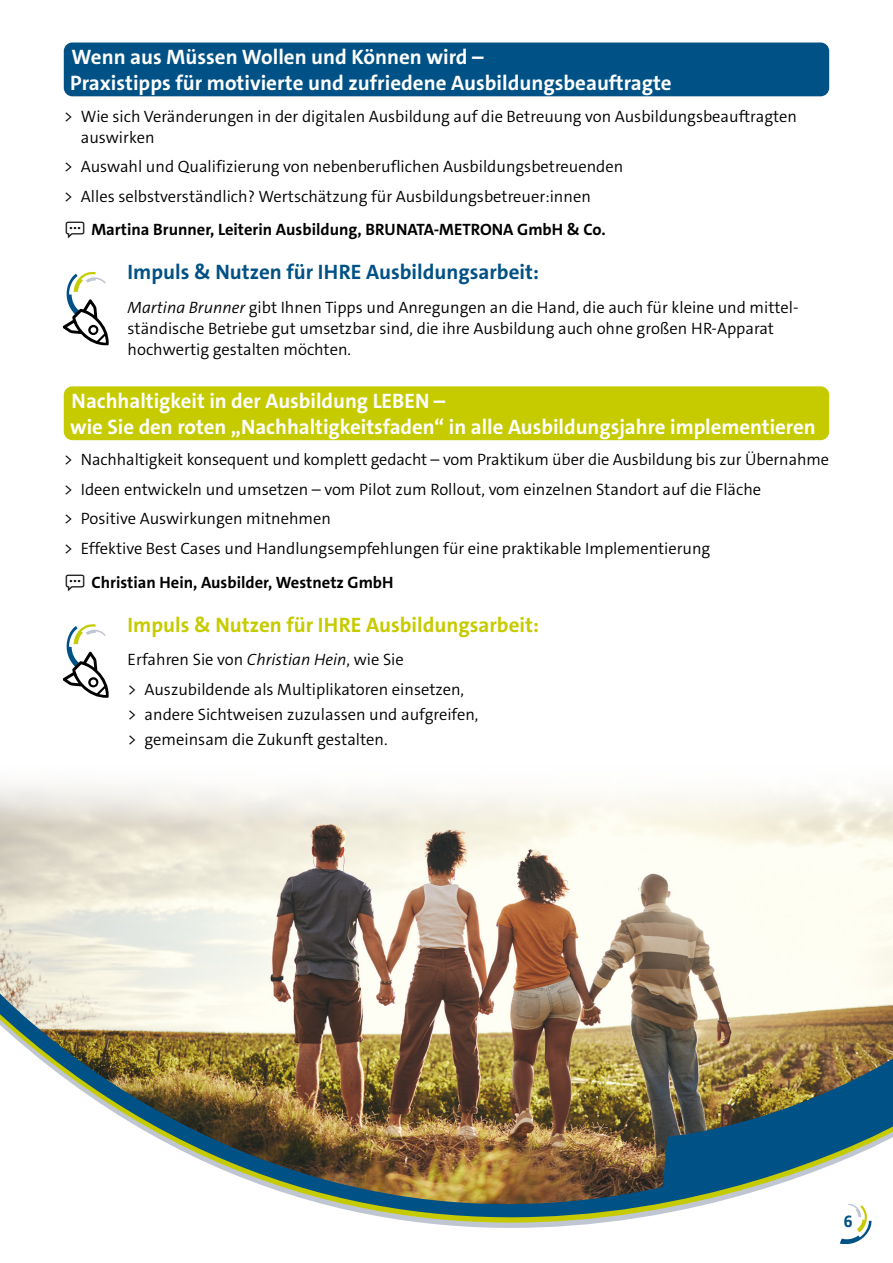
<style>
.page{position:relative;width:893px;height:1263px;background:#fff}
.page>*{position:absolute;margin:0;border:0;box-sizing:border-box;transform-origin:0 0}
.t1{font:700 21px/25.5px "The Sans C5";color:#fff}
.t2{font:700 21px "The Sans C5";color:#005185}
.t3{font:700 21px "The Sans C5";color:#c6cb00}
.t4{font:300 16.5px/29.5px "The Sans C5";color:#000}
.t5{font:700 16.5px "The Sans C5";color:#000}
.t6{font:700 15px "Clan Offc Pro Narr";color:#005185}
.s1{font-style:italic}
</style>
<div class="page">
<div style="left:64px;top:43px;width:765px;height:53px;background:#005185;border-radius:9px"></div>
<div style="left:64px;top:386px;width:765px;height:54px;background:#c6cb00;border-radius:9px"></div>
<svg style="left:63px;top:272px;width:46px;height:73px"></svg>
<svg style="left:63px;top:624px;width:46px;height:74px"></svg>
<img style="left:0;top:784px;width:893px;height:196px">
<img style="left:0;top:980px;width:893px;height:264px">
<p class="t1" style="left:70px;top:45px;width:603px">Wenn aus Müssen Wollen und Können wird –<br>Praxistipps für motivierte und zufriedene Ausbildungsbeauftragte</p>
<p class="t4" style="left:81px;top:106px;width:718px;line-height:21px;text-indent:-17px">&gt; Wie sich Veränderungen in der digitalen Ausbildung auf die Betreuung von Ausbildungsbeauftragten auswirken</p>
<p class="t4" style="left:64px;top:152px;width:561px">&gt; Auswahl und Qualifizierung von nebenberuflichen Ausbildungsbetreuenden &gt; Alles selbstverständlich? Wertschätzung für Ausbildungsbetreuer:innen</p>
<p class="t5" style="left:91px;top:219px;width:516px">Martina Brunner, Leiterin Ausbildung, BRUNATA-METRONA GmbH &amp; Co.</p>
<p class="t2" style="left:128px;top:259px;width:413px">Impuls &amp; Nutzen für IHRE Ausbildungsarbeit:</p>
<p class="t4" style="left:128px;top:297px;width:673px;line-height:21px"><span class="s1">Martina Brunner</span> gibt Ihnen Tipps und Anregungen an die Hand, die auch für kleine und mittel&shy;ständische Betriebe gut umsetzbar sind, die ihre Ausbildung auch ohne großen HR-Apparat hochwertig gestalten möchten.</p>
<p class="t1" style="left:70px;top:389px;width:747px">Nachhaltigkeit in der Ausbildung LEBEN –<br>wie Sie den roten „Nachhaltigkeitsfaden“ in alle Ausbildungsjahre implementieren</p>
<p class="t4" style="left:64px;top:445px;width:767px">&gt; Nachhaltigkeit konsequent und komplett gedacht – vom Praktikum über die Ausbildung bis zur Übernahme &gt; Ideen entwickeln und umsetzen – vom Pilot zum Rollout, vom einzelnen Standort auf die Fläche<br>&gt; Positive Auswirkungen mitnehmen<br>&gt; Effektive Best Cases und Handlungsempfehlungen für eine praktikable Implementierung</p>
<p class="t5" style="left:91px;top:571px;width:304px">Christian Hein, Ausbilder, Westnetz GmbH</p>
<p class="t3" style="left:128px;top:611px;width:413px">Impuls &amp; Nutzen für IHRE Ausbildungsarbeit:</p>
<p class="t4" style="left:128px;top:645px;width:338px">Erfahren Sie von <span class="s1">Christian Hein</span>, wie Sie<br>&gt; Auszubildende als Multiplikatoren einsetzen,</p>
<p class="t4" style="left:128px;top:702px;width:352px;line-height:25.2px">&gt; andere Sichtweisen zuzulassen und aufgreifen, &gt; gemeinsam die Zukunft gestalten.</p>
<p class="t6" style="left:844px;top:1213px;width:10px">6</p>
</div>
